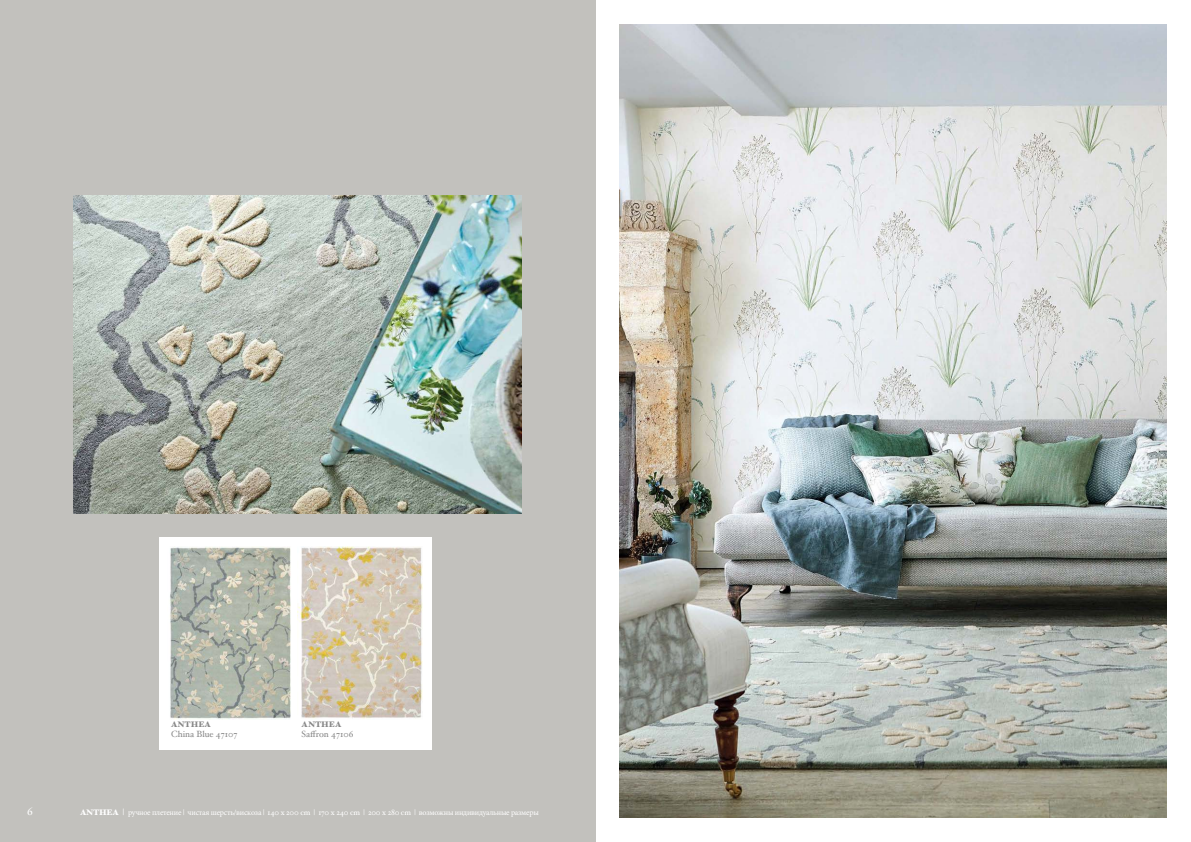
<style>
.page{position:relative;width:1191px;height:842px;background:#fff}
.page>*{position:absolute;margin:0;border:0;box-sizing:border-box;transform-origin:0 0}
.t1{font:11px "Hoefler Text";color:#fff}
.t2{font:9px "Hoefler Text";color:#878787}
.t3{font:8px "Minion Pro";letter-spacing:-.03em;color:#fff}
.t4{font:900 8px "Hoefler Text";color:#878787}
.s1{font-family:"Hoefler Text";font-weight:900}
.s2{font-family:"Hoefler Text";font-size:9px}
.s3{font-family:"Hoefler Text"}
</style>
<div class="page">
<div style="left:0;top:0;width:595px;height:842px;background:#c2c1bd"></div>
<img style="left:74px;top:196px;width:448px;height:317px">
<img style="left:620px;top:24px;width:546px;height:794px">
<div style="left:160px;top:537px;width:272px;height:213px;background:#fff"></div>
<img style="left:297px;top:546px;width:125px;height:173px">
<img style="left:170px;top:546px;width:121px;height:173px">
<p class="t4" style="left:171px;top:719px;width:41px">ANTHEA</p>
<p class="t2" style="left:171px;top:729px;width:68px">China Blue 47107</p>
<p class="t4" style="left:302px;top:719px;width:41px">ANTHEA</p>
<p class="t2" style="left:302px;top:729px;width:53px">Saffron 47106</p>
<h1 class="t1" style="left:27px;top:804px;width:7px">6</h1>
<p class="t3" style="left:80px;top:807px;width:460px"><span class="s1">ANTHEA</span> <span class="s2">|</span> ручное плетение <span class="s3">|</span> чистая шерсть/вискоза <span class="s3">| 140 x 200 cm | 170 x 240 cm | 200 x 280 cm |</span> возможны индивидуальные размеры</p>
</div>
